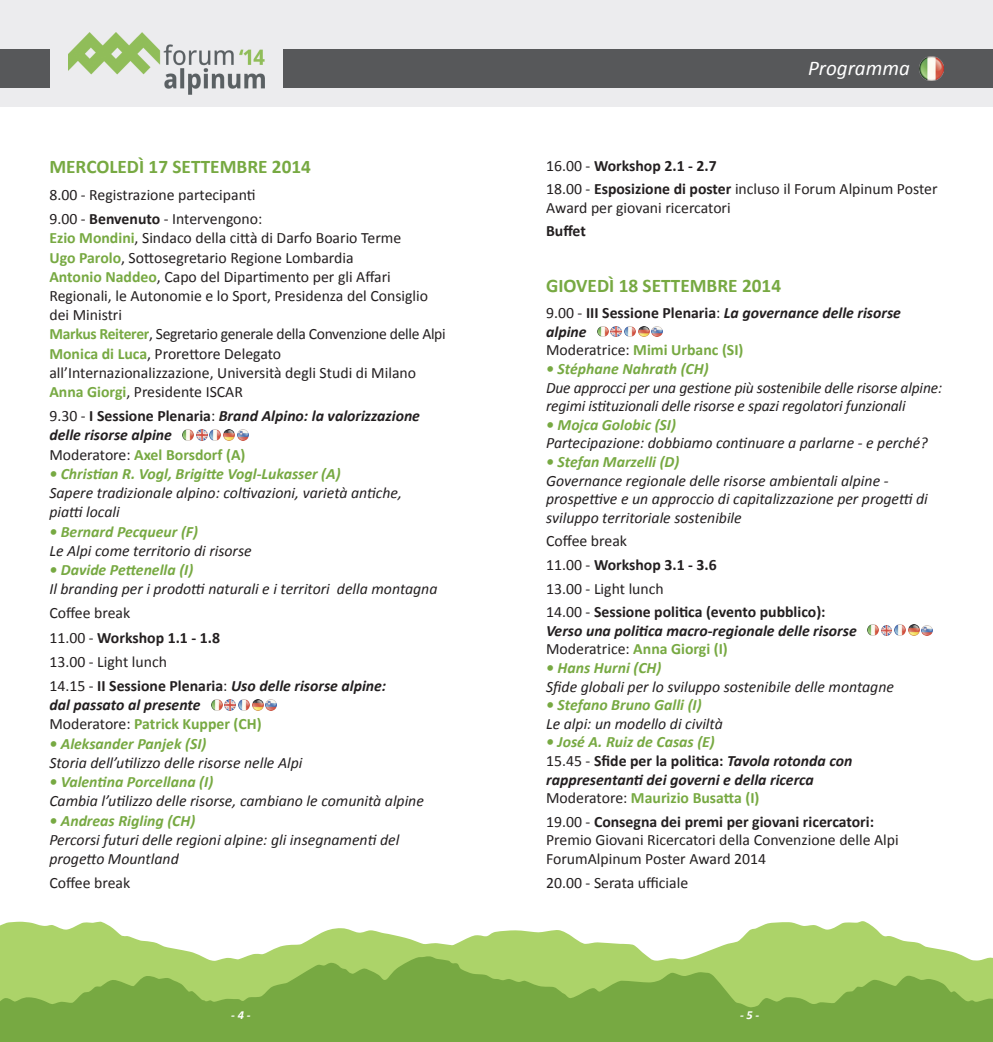
<style>
.page{position:relative;width:993px;height:1042px;background:#fff}
.page>*{position:absolute;margin:0;border:0;box-sizing:border-box;transform-origin:0 0}
.t1{font:italic 21px "Calibri";color:#fff}
.t2{font:700 19.25px "Calibri";color:#77a942}
.t3{font:15.75px/19.2px "Calibri";color:#231f20}
.t4{font:italic 15.75px/18.6px "Calibri";color:#231f20}
.t5{font:italic 700 15.75px/18.6px "Calibri";color:#231f20}
.t6{font:italic 700 15.75px "Calibri";color:#77a942}
.t7{font:700 15.75px/23.6px "Calibri";color:#231f20}
.t8{font:italic 700 12.25px "Calibri";color:#fff}
.s1{font-weight:700}
.s2{font-weight:700;color:#77a942}
.s3{font-weight:400;font-style:normal}
.s4{font-style:normal}
.s5{font-style:normal;color:#77a942}
.s6{font-weight:700;font-style:italic}
.s7{font-weight:400}
.s8{color:#77a942}
</style>
<div class="page">
<svg style="left:0;top:921px;width:963px;height:35px"></svg>
<svg style="left:0;top:956px;width:992px;height:86px;background:#89b750"></svg>
<div style="left:0;top:0;width:992px;height:107px;background:#ececee"></div>
<div style="left:283px;top:50px;width:709px;height:38px;background:#57585a"></div>
<img style="left:919px;top:56px;width:24px;height:24px">
<div style="left:0;top:50px;width:50px;height:38px;background:#57585a"></div>
<img style="left:68px;top:33px;width:196px;height:61px">
<svg style="left:183px;top:430px;width:65px;height:10px"></svg>
<svg style="left:211px;top:699px;width:65px;height:11px"></svg>
<svg style="left:597px;top:326px;width:65px;height:11px"></svg>
<svg style="left:867px;top:625px;width:65px;height:11px"></svg>
<p class="t2" style="left:49px;top:155px;width:29px">MERCO</p>
<p class="t2" style="left:109px;top:155px;width:203px">LEDÌ 17 SETTEMBRE 2014</p>
<p class="t3" style="left:49px;top:182px;width:214px;line-height:24.2px">8.00 - Registrazione partecipanti<br>9.00 - <span class="s1">Benvenuto</span> - Intervengono:</p>
<p class="t3" style="left:49px;top:228px;width:398px"><span class="s2">Ezio Mondini</span>, Sindaco della città di Darfo Boario Terme<br><span class="s2">Ugo Parolo</span>, Sottosegretario Regione Lombardia<br><span class="s2">Antonio Naddeo</span>, Capo del Dipartimento per gli Affari Regionali, le Autonomie e lo Sport, Presidenza del Consiglio dei Ministri<br><span class="s2">Markus Reiterer</span>, Segretario generale della Convenzione delle Alpi <span class="s2">Monica di Luca</span>, Prorettore Delegato all’Internazionalizzazione, Università degli Studi di Milano <span class="s2">Anna Giorgi</span>, Presidente ISCAR</p>
<p class="t5" style="left:49px;top:406px;width:372px;line-height:19.2px"><span class="s3">9.30 -</span> <span class="s4">I Sessione Plenaria</span><span class="s3">:</span> Brand Alpino: la valorizzazione delle risorse alpine<br><span class="s3">Moderatore:</span> <span class="s5">Axel Borsdorf (A)</span></p>
<p class="t6" style="left:49px;top:464px;width:293px">• Christian R. Vogl, Brigitte Vogl-Lukasser (A)</p>
<p class="t4" style="left:49px;top:482px;width:354px;line-height:19.2px">Sapere tradizionale alpino: coltivazioni, varietà antiche, piatti locali</p>
<p class="t6" style="left:49px;top:521px;width:150px">• Bernard Pecqueur (F)</p>
<p class="t4" style="left:49px;top:540px;width:204px">Le Alpi come territorio di risorse</p>
<p class="t6" style="left:49px;top:560px;width:145px">• Davide Pettenella (I)</p>
<p class="t4" style="left:49px;top:579px;width:389px">Il branding per i prodotti naturali e i territori della montagna</p>
<p class="t3" style="left:49px;top:600px;width:338px;line-height:24.2px">Coffee break<br>11.00 - <span class="s1">Workshop 1.1 - 1.8<br></span>13.00 - Light lunch<br>14.15 - <span class="s1">II Sessione Plenaria</span>: <span class="s6">Uso delle risorse alpine:</span></p>
<p class="t5" style="left:49px;top:694px;width:214px;line-height:19.2px">dal passato al presente<br><span class="s3">Moderatore:</span> <span class="s5">Patrick Kupper (CH)</span></p>
<p class="t6" style="left:49px;top:733px;width:158px">• Aleksander Panjek (SI)</p>
<p class="t4" style="left:49px;top:752px;width:254px">Storia dell’utilizzo delle risorse nelle Alpi</p>
<p class="t6" style="left:49px;top:772px;width:165px">• Valentina Porcellana (I)</p>
<p class="t4" style="left:49px;top:791px;width:376px">Cambia l’utilizzo delle risorse, cambiano le comunità alpine</p>
<p class="t6" style="left:49px;top:810px;width:147px">• Andreas Rigling (CH)</p>
<p class="t4" style="left:49px;top:829px;width:351px;line-height:19.2px">Percorsi futuri delle regioni alpine: gli insegnamenti del progetto Mountland</p>
<p class="t3" style="left:49px;top:872px;width:82px">Coffee break</p>
<h1 class="t1" style="left:807px;top:55px;width:103px">Programma</h1>
<p class="t3" style="left:546px;top:153px;width:393px;line-height:23.6px">16.00 - <span class="s1">Workshop 2.1 - 2.7<br></span>18.00 - <span class="s1">Esposizione di poster</span> incluso il Forum Alpinum Poster</p>
<p class="t3" style="left:546px;top:197px;width:186px">Award per giovani ricercatori</p>
<p class="t7" style="left:546px;top:218px;width:41px">Buffet</p>
<p class="t2" style="left:546px;top:274px;width:23px">GIOVE</p>
<p class="t2" style="left:597px;top:274px;width:185px">DÌ 18 SETTEMBRE 2014</p>
<p class="t5" style="left:546px;top:303px;width:356px"><span class="s3">9.00 -</span> <span class="s4">III Sessione Plenaria</span><span class="s3">:</span> La governance delle risorse alpine<br><span class="s3">Moderatrice:</span> <span class="s5">Mimi Urbanc (SI)</span></p>
<p class="t6" style="left:546px;top:359px;width:164px">• Stéphane Nahrath (CH)</p>
<p class="t4" style="left:546px;top:377px;width:397px">Due approcci per una gestione più sostenibile delle risorse alpine: regimi istituzionali delle risorse e spazi regolatori funzionali</p>
<p class="t6" style="left:546px;top:415px;width:131px">• Mojca Golobic (SI)</p>
<p class="t4" style="left:546px;top:433px;width:383px">Partecipazione: dobbiamo continuare a parlarne - e perché?</p>
<p class="t6" style="left:546px;top:452px;width:135px">• Stefan Marzelli (D)</p>
<p class="t4" style="left:546px;top:470px;width:383px">Governance regionale delle risorse ambientali alpine - prospettive e un approccio di capitalizzazione per progetti di sviluppo territoriale sostenibile</p>
<p class="t7" style="left:546px;top:529px;width:281px"><span class="s7">Coffee break<br>11.00 -</span> Workshop 3.1 - 3.6<br><span class="s7">13.00 - Light lunch<br>14.00 -</span> Sessione politica (evento pubblico):</p>
<p class="t5" style="left:546px;top:620px;width:312px">Verso una politica macro-regionale delle risorse<br><span class="s3">Moderatrice:</span> <span class="s5">Anna Giorgi (I)</span></p>
<p class="t6" style="left:546px;top:658px;width:117px">• Hans Hurni (CH)</p>
<p class="t4" style="left:546px;top:676px;width:349px">Sfide globali per lo sviluppo sostenibile delle montagne</p>
<p class="t6" style="left:546px;top:695px;width:157px">• Stefano Bruno Galli (I)</p>
<p class="t4" style="left:546px;top:713px;width:178px">Le alpi: un modello di civiltà</p>
<p class="t5" style="left:546px;top:732px;width:307px"><span class="s8">• José A. Ruiz de Casas (E)<br></span><span class="s3">15.45 -</span> <span class="s4">Sfide per la politica:</span> Tavola rotonda con rappresentanti dei governi e della ricerca <span class="s3">Moderatore:</span> <span class="s5">Maurizio Busatta (I)</span></p>
<p class="t3" style="left:546px;top:811px;width:354px;line-height:18.6px">19.00 - <span class="s1">Consegna dei premi per giovani ricercatori:<br></span>Premio Giovani Ricercatori della Convenzione delle Alpi<br>ForumAlpinum Poster Award 2014</p>
<p class="t3" style="left:546px;top:872px;width:143px">20.00 - Serata ufficiale</p>
<p class="t8" style="left:231px;top:1007px;width:21px">- 4 -</p>
<p class="t8" style="left:739px;top:1007px;width:21px">- 5 -</p>
</div>
